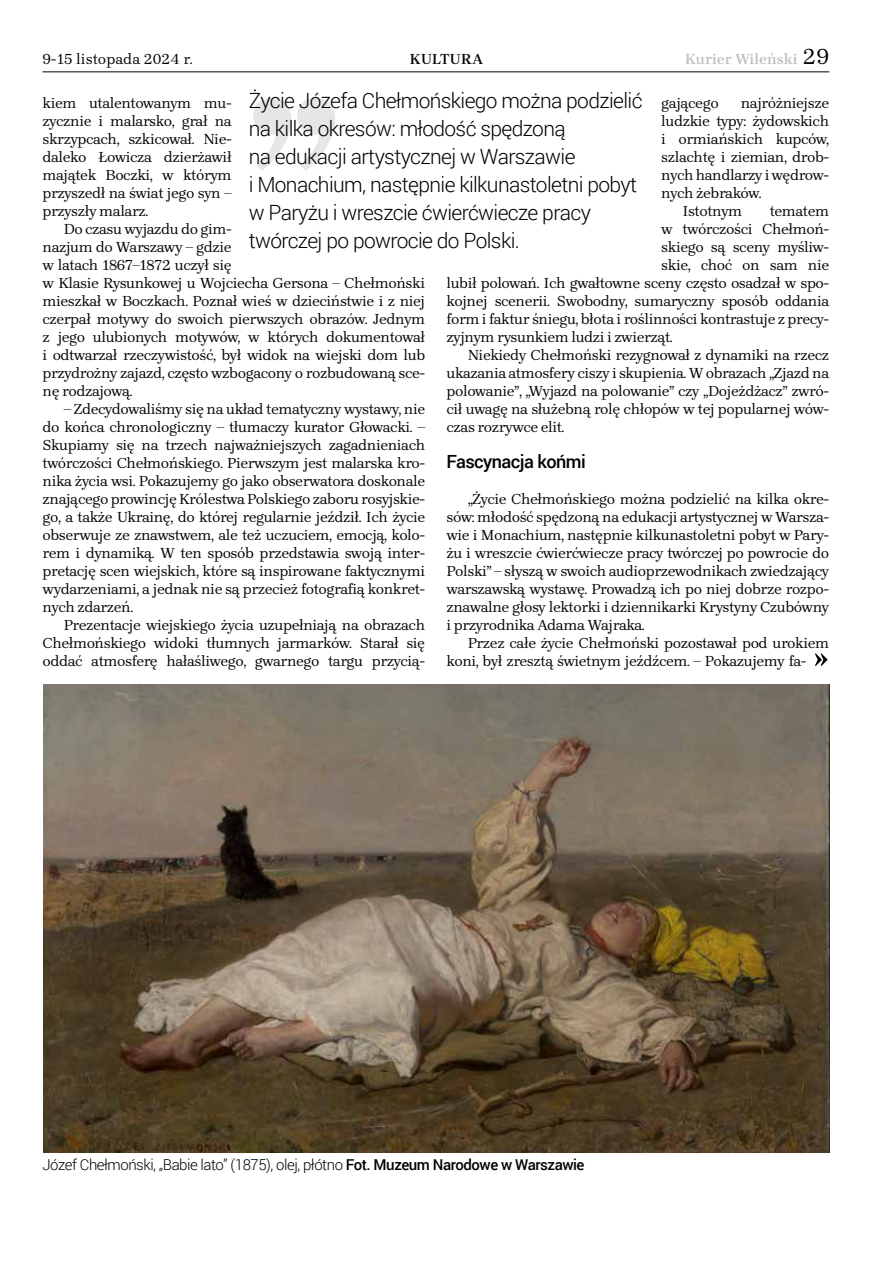
<style>
.page{position:relative;width:893px;height:1263px;background:#fff}
.page>*{position:absolute;margin:0;border:0;box-sizing:border-box;transform-origin:0 0}
.t1{font:300 21px/28px "Roboto";letter-spacing:-.03em;color:#000}
.t2{font:500 18.15px "Roboto";letter-spacing:-.03em;color:#000}
.t3{font:15px/18px "Brygada 1918";letter-spacing:-.03em;color:#000;text-align:justify}
.t4{font:300 15px "Roboto";letter-spacing:-.03em;color:#000}
.t5{font:15px "Brygada 1918";color:#000}
.t6{font:600 15px "Brygada 1918";color:#bcbec0}
.t7{font:600 15px "Brygada 1918";letter-spacing:.02em;color:#000}
.s1{font-weight:400;font-size:22.5px;color:#000}
.s2{font-weight:500}
</style>
<div class="page">
<hr style="left:43px;top:72px;width:786px;height:1px;background:#000">
<img style="left:43px;top:684px;width:787px;height:468px">
<svg style="left:253px;top:98px;width:82px;height:73px"></svg>
<svg style="left:815px;top:653px;width:13px;height:13px"></svg>
<p class="t5" style="left:43px;top:50px;width:152px">9-15 listopada 2024 r.</p>
<p class="t7" style="left:410px;top:50px;width:75px">KULTURA</p>
<p class="t6" style="left:685px;top:50px;width:146px">Kurier Wileński <span class="s1">29</span></p>
<p class="t3" style="left:43px;top:95px;width:191px">kiem utalentowanym mu&shy;zycznie i malarsko, grał na skrzypcach, szkicował. Nie&shy;daleko Łowicza dzierżawił majątek Boczki, w którym przyszedł na świat jego syn – przyszły malarz.</p>
<p class="t3" style="left:43px;top:221px;width:384px;text-align:left;text-indent:21px">Do czasu wyjazdu do gim-<br>nazjum do Warszawy – gdzie<br>w latach 1867–1872 uczył się<br>w Klasie Rysunkowej u Wojciecha Gersona – Chełmoński mieszkał w Boczkach. Poznał wieś w dzieciństwie i z niej czerpał motywy do swoich pierwszych obrazów. Jednym z jego ulubionych motywów, w których dokumentował i odtwarzał rzeczywistość, był widok na wiejski dom lub przydrożny zajazd, często wzbogacony o rozbudowaną sce&shy;nę rodzajową.</p>
<p class="t3" style="left:43px;top:401px;width:384px;text-indent:21px">– Zdecydowaliśmy się na układ tematyczny wystawy, nie do końca chronologiczny – tłumaczy kurator Głowacki. – Skupiamy się na trzech najważniejszych zagadnieniach twórczości Chełmońskiego. Pierwszym jest malarska kro&shy;nika życia wsi. Pokazujemy go jako obserwatora doskonale znającego prowincję Królestwa Polskiego zaboru rosyjskie&shy;go, a także Ukrainę, do której regularnie jeździł. Ich życie obserwuje ze znawstwem, ale też uczuciem, emocją, kolo&shy;rem i dynamiką. W ten sposób przedstawia swoją inter&shy;pretację scen wiejskich, które są inspirowane faktycznymi wydarzeniami, a jednak nie są przecież fotografią konkret&shy;nych zdarzeń.</p>
<p class="t3" style="left:43px;top:617px;width:384px;text-indent:21px">Prezentacje wiejskiego życia uzupełniają na obrazach Chełmońskiego widoki tłumnych jarmarków. Starał się oddać atmosferę hałaśliwego, gwarnego targu przycią-</p>
<p class="t1" style="left:249px;top:86px;width:395px">Życie Józefa Chełmońskiego można podzielić na kilka okresów: młodość spędzoną<br>na edukacji artystycznej w Warszawie<br>i Monachium, następnie kilkunastoletni pobyt w Paryżu i wreszcie ćwierćwiecze pracy twórczej po powrocie do Polski.</p>
<p class="t3" style="left:661px;top:95px;width:59px">gającego</p>
<p class="t3" style="left:741px;top:95px;width:90px">najróżniejsze</p>
<p class="t3" style="left:661px;top:113px;width:169px">ludzkie typy: żydowskich</p>
<p class="t3" style="left:661px;top:131px;width:169px">i ormiańskich kupców,</p>
<p class="t3" style="left:661px;top:149px;width:169px">szlachtę i ziemian, drob-</p>
<p class="t3" style="left:661px;top:167px;width:169px">nych handlarzy i wędrow-</p>
<p class="t3" style="left:661px;top:185px;width:102px">nych żebraków.</p>
<p class="t3" style="left:682px;top:203px;width:61px">Istotnym</p>
<p class="t3" style="left:770px;top:203px;width:61px">tematem</p>
<p class="t3" style="left:661px;top:221px;width:169px">w twórczości Chełmoń-</p>
<p class="t3" style="left:661px;top:239px;width:169px">skiego są sceny myśliw-</p>
<p class="t3" style="left:661px;top:257px;width:169px">skie, choć on sam nie</p>
<p class="t3" style="left:446px;top:275px;width:384px">lubił polowań. Ich gwałtowne sceny często osadzał w spo-</p>
<p class="t3" style="left:446px;top:293px;width:384px">kojnej scenerii. Swobodny, sumaryczny sposób oddania</p>
<p class="t3" style="left:446px;top:311px;width:384px">form i faktur śniegu, błota i roślinności kontrastuje z precy-</p>
<p class="t3" style="left:446px;top:329px;width:228px">zyjnym rysunkiem ludzi i zwierząt.</p>
<p class="t3" style="left:468px;top:347px;width:363px">Niekiedy Chełmoński rezygnował z dynamiki na rzecz</p>
<p class="t3" style="left:446px;top:365px;width:384px">ukazania atmosfery ciszy i skupienia. W obrazach „Zjazd na</p>
<p class="t3" style="left:446px;top:383px;width:384px">polowanie”, „Wyjazd na polowanie” czy „Dojeżdżacz” zwró-</p>
<p class="t3" style="left:446px;top:401px;width:384px">cił uwagę na służebną rolę chłopów w tej popularnej wów-</p>
<p class="t3" style="left:446px;top:419px;width:119px">czas rozrywce elit.</p>
<p class="t2" style="left:446px;top:449px;width:141px">Fascynacja końmi</p>
<p class="t3" style="left:446px;top:491px;width:384px;text-indent:21px">„Życie Chełmońskiego można podzielić na kilka okre&shy;sów: młodość spędzoną na edukacji artystycznej w Warsza&shy;wie i Monachium, następnie kilkunastoletni pobyt w Pary&shy;żu i wreszcie ćwierćwiecze pracy twórczej po powrocie do Polski” – słyszą w swoich audioprzewodnikach zwiedzający warszawską wystawę. Prowadzą ich po niej dobrze rozpo&shy;znawalne głosy lektorki i dziennikarki Krystyny Czubówny i przyrodnika Adama Wajraka.</p>
<p class="t3" style="left:446px;top:635px;width:384px;text-indent:21px">Przez całe życie Chełmoński pozostawał pod urokiem koni, był zresztą świetnym jeźdźcem. – Pokazujemy fa-</p>
<p class="t4" style="left:43px;top:1154px;width:543px">Józef Chełmoński, „Babie lato” (1875), olej, płótno <span class="s2">Fot. Muzeum Narodowe w Warszawie</span></p>
</div>
